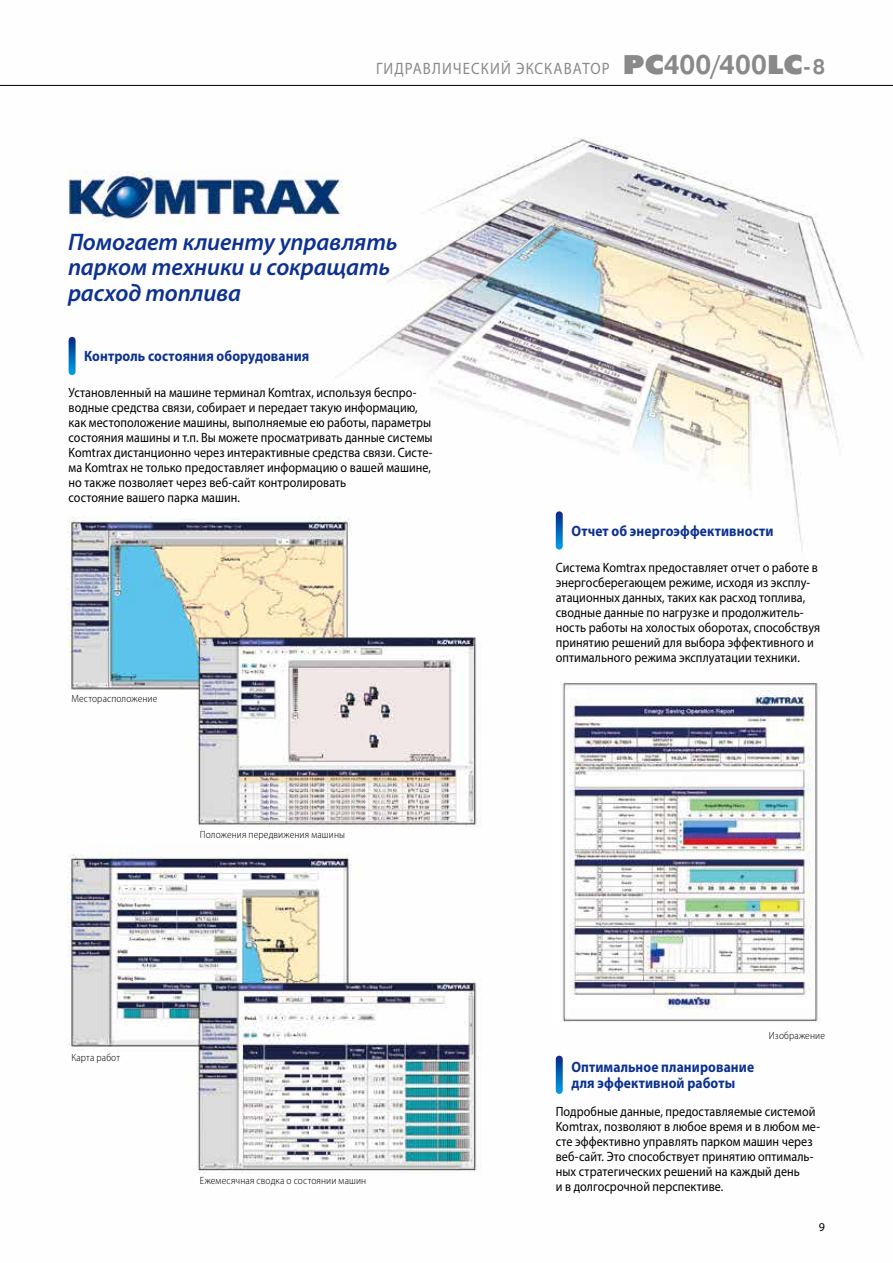
<style>
.page{position:relative;width:893px;height:1263px;background:#fff}
.page>*{position:absolute;margin:0;border:0;box-sizing:border-box;transform-origin:0 0}
.t1{font:italic 600 24px/25.5px "Myriad Pro";letter-spacing:-.005em;color:#0c3190}
.t2{font:16.5px "Myriad Pro";letter-spacing:.075em;color:#898989;scale:.9 1}
.t3{font:700 15px/16.5px "Myriad Pro";letter-spacing:.01em;color:#0c3190;scale:.9 1}
.t4{font:13.5px/15px "Myriad Pro";letter-spacing:.005em;color:#000;scale:.9 1}
.t5{font:12px "Myriad Pro";color:#000}
.t6{font:300 semi-condensed 10.5px "Myriad Pro";letter-spacing:.01em;color:#000}
.s1{font-family:"Futura Futuris X";font-size:27px}
.s2{font-family:"Pragmatica";font-weight:700;font-size:27px}
.s3{font-family:"Pragmatica";font-weight:700;font-size:21px}
</style>
<div class="page">
<img style="left:0;top:84px;width:893px;height:1089px">
<hr style="left:0;top:85px;width:893px;height:1px;background:#000">
<svg style="left:556px;top:511px;width:7px;height:39px"></svg>
<svg style="left:556px;top:1056px;width:7px;height:38px"></svg>
<svg style="left:69px;top:337px;width:7px;height:38px"></svg>
<img style="left:553px;top:682px;width:272px;height:340px">
<p class="t2" style="left:376px;top:58px;width:500px">ГИДРАВЛИЧЕСКИЙ ЭКСКАВАТОР <span class="s1">PC</span><span class="s2">400/400</span><span class="s1">LC</span><span class="s3">-8</span></p>
<h1 class="t1" style="left:68px;top:228px;width:331px">Помогает клиенту управлять парком техники и сокращать расход топлива</h1>
<p class="t3" style="left:84px;top:347px;width:252px">Контроль состояния оборудования</p>
<p class="t4" style="left:69px;top:385px;width:406px">Установленный на машине терминал Komtrax, используя беспро&shy;водные средства связи, собирает и передает такую информацию, как местоположение машины, выполняемые ею работы, параметры состояния машины и т.п. Вы можете просматривать данные системы Komtrax дистанционно через интерактивные средства связи. Систе&shy;ма Komtrax не только предоставляет информацию о вашей машине, но также позволяет через веб-сайт контролировать<br>состояние вашего парка машин.</p>
<p class="t6" style="left:71px;top:692px;width:87px">Месторасположение</p>
<p class="t6" style="left:200px;top:829px;width:147px">Положения передвижения машины</p>
<p class="t6" style="left:71px;top:1051px;width:50px">Карта работ</p>
<p class="t6" style="left:200px;top:1174px;width:168px">Ежемесячная сводка о состоянии машин</p>
<p class="t3" style="left:571px;top:522px;width:226px">Отчет об энергоэффективности</p>
<p class="t4" style="left:556px;top:559px;width:295px">Система Komtrax предоставляет отчет о работе в энергосберегающем режиме, исходя из эксплу&shy;атационных данных, таких как расход топлива, сводные данные по нагрузке и продолжитель&shy;ность работы на холостых оборотах, способствуя принятию решений для выбора эффективного и оптимального режима эксплуатации техники.</p>
<p class="t3" style="left:571px;top:1058px;width:205px">Оптимальное планирование для эффективной работы</p>
<p class="t6" style="left:769px;top:1029px;width:58px">Изображение</p>
<p class="t4" style="left:556px;top:1103px;width:295px">Подробные данные, предоставляемые системой Komtrax, позволяют в любое время и в любом ме&shy;сте эффективно управлять парком машин через веб-сайт. Это способствует принятию оптималь&shy;ных стратегических решений на каждый день<br>и в долгосрочной перспективе.</p>
<p class="t5" style="left:819px;top:1219px;width:8px">9</p>
</div>
